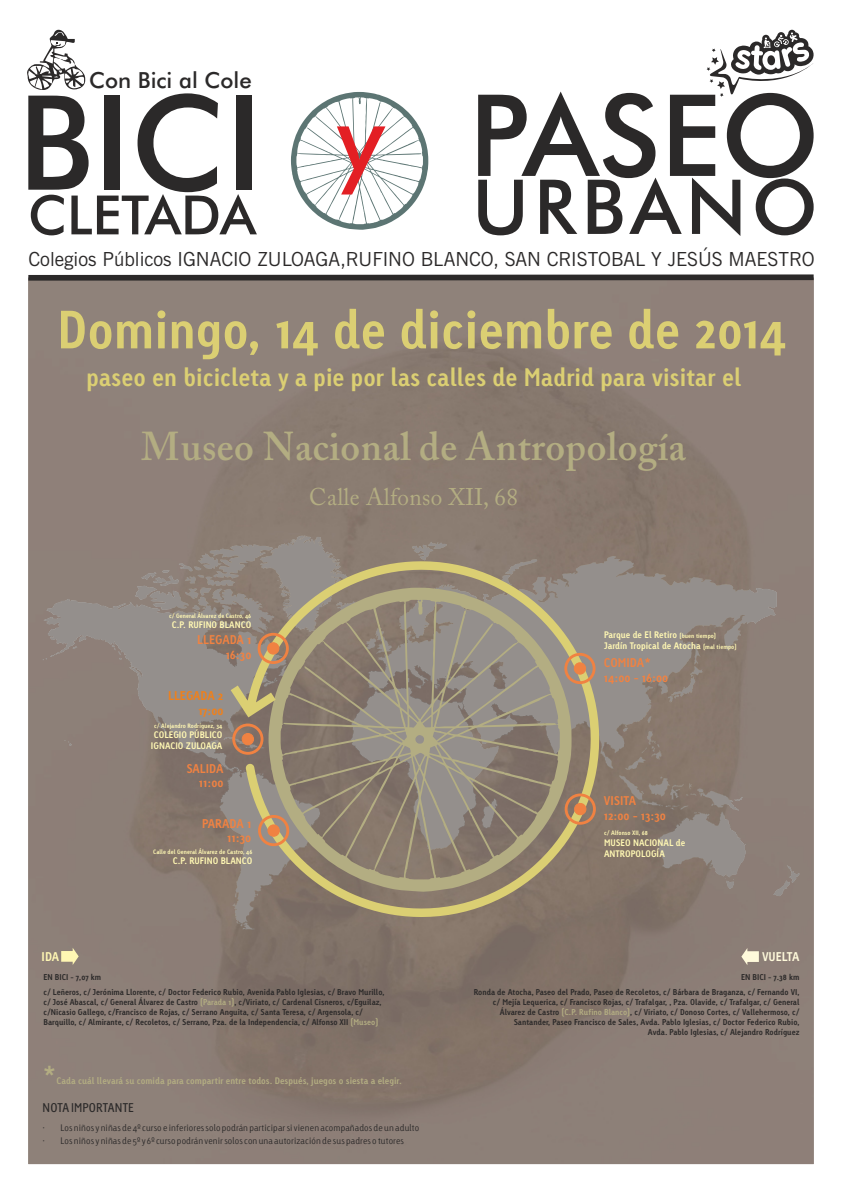
<style>
.page{position:relative;width:842px;height:1192px;background:#fff}
.page>*{position:absolute;margin:0;border:0;box-sizing:border-box;transform-origin:0 0}
.t1{font:500 131.55px "Futura BT";color:#2b2929}
.t2{font:500 113.55px "Futura BT";color:#2b2929}
.t3{font:500 100px "Futura BT";color:#e31f24}
.t4{font:500 75.85px "Futura BT";letter-spacing:.07em;color:#2b2929}
.t5{font:500 54.25px "Futura BT";color:#2b2929}
.t6{font:700 50.95px "Linotype Tetria";color:#dbcf73}
.t7{font:600 40px "Adobe Caslon";color:#b3ad82}
.t8{font:700 24px "Linotype Tetria";color:#dbcf73}
.t9{font:24px "Adobe Caslon";color:#b3ad82}
.t10{font:700 24px "Linotype Tetria";color:#b3ad82}
.t11{font:500 22.2px "Futura BT";color:#2b2929}
.t12{font:19.4px "News Gothic BT";color:#2b2929}
.t13{font:700 12px/14.8px "Linotype Tetria";color:#f08242;text-align:right}
.t14{font:12px "Linotype Tetria";letter-spacing:.015em;color:#2b2929}
.t15{font:700 12px/14.8px "Linotype Tetria";color:#f0801a;text-align:right}
.t16{font:700 12px "Linotype Tetria";color:#fffadb}
.t17{font:700 12px "Linotype Tetria";color:#fff7b3}
.t18{font:300 9px/12.6px "Linotype Tetria";letter-spacing:.015em;color:#2b2929}
.t19{font:700 9px/11.2px "Linotype Tetria";color:#fff7b3}
.t20{font:700 9px "Linotype Tetria";color:#b3ad82}
.t21{font:700 8px/9.9px "Linotype Tetria";color:#2b2929}
.t22{font:700 6px "Linotype Tetria";color:#fff7b3}
.s1{font-size:6px}
.s2{color:#b3ad82}
</style>
<div class="page">
<img style="left:28px;top:283px;width:786px;height:881px">
<svg style="left:43px;top:535px;width:756px;height:395px;background:#8b7f77"></svg>
<svg style="left:27px;top:30px;width:58px;height:60px"></svg>
<svg style="left:28px;top:274px;width:786px;height:9px;background:#585351"></svg>
<svg style="left:291px;top:92px;width:137px;height:138px"></svg>
<svg style="left:61px;top:948px;width:18px;height:17px"></svg>
<svg style="left:741px;top:948px;width:18px;height:17px"></svg>
<svg style="left:707px;top:30px;width:107px;height:67px"></svg>
<svg style="left:231px;top:561px;width:368px;height:356px;background:#948a78"></svg>
<div style="left:267px;top:643px;width:12px;height:11px;background:#f08242;border:1px solid #f08242;border-radius:50%"></div>
<div style="left:258px;top:633px;width:31px;height:31px;border:3px solid #f08242;border-radius:50%"></div>
<div style="left:242px;top:733px;width:12px;height:12px;background:#f08242;border:1px solid #f08242;border-radius:50%"></div>
<div style="left:232px;top:724px;width:31px;height:31px;border:3px solid #f08242;border-radius:50%"></div>
<div style="left:268px;top:825px;width:11px;height:11px;background:#f08242;border:1px solid #f08242;border-radius:50%"></div>
<div style="left:258px;top:815px;width:31px;height:31px;border:3px solid #f08242;border-radius:50%"></div>
<div style="left:574px;top:803px;width:12px;height:12px;background:#f08242;border:1px solid #f08242;border-radius:50%"></div>
<div style="left:565px;top:793px;width:31px;height:32px;border:3px solid #f08242;border-radius:50%"></div>
<div style="left:574px;top:663px;width:12px;height:11px;background:#f08242;border:1px solid #f08242;border-radius:50%"></div>
<div style="left:564px;top:653px;width:31px;height:31px;border:3px solid #f08242;border-radius:50%"></div>
<h3 class="t11" style="left:89px;top:71px;width:164px">Con Bici al Cole</h3>
<h1 class="t1" style="left:18px;top:90px;width:247px">BICI</h1>
<h3 class="t5" style="left:28px;top:193px;width:230px">CLETADA</h3>
<h3 class="t3" style="left:337px;top:97px;width:49px">y</h3>
<h2 class="t2" style="left:469px;top:90px;width:352px">PASEO</h2>
<h3 class="t4" style="left:472px;top:176px;width:347px">URBANO</h3>
<h3 class="t12" style="left:29px;top:251px;width:787px">Colegios Públicos IGNACIO ZULOAGA,RUFINO BLANCO, SAN CRISTOBAL Y JESÚS MAESTRO</h3>
<h3 class="t6" style="left:57px;top:309px;width:731px">Domingo, 14 de diciembre de 2014</h3>
<h3 class="t8" style="left:86px;top:368px;width:656px">paseo en bicicleta y a pie por las calles de Madrid para visitar el</h3>
<h3 class="t7" style="left:141px;top:431px;width:547px">Museo Nacional de Antropología</h3>
<h3 class="t17" style="left:42px;top:952px;width:19px">IDA</h3>
<p class="t22" style="left:169px;top:613px;width:84px">c/ General Álvarez de Castro, 46</p>
<p class="t19" style="left:172px;top:620px;width:81px">C.P. RUFINO BLANCO</p>
<h3 class="t13" style="left:197px;top:633px;width:56px">LLEGADA 1<br>16:30</h3>
<h3 class="t15" style="left:168px;top:689px;width:57px">LLEGADA 2<br>17:00</h3>
<p class="t22" style="left:154px;top:723px;width:70px">c/ Alejandro Rodríguez, 34</p>
<p class="t19" style="left:151px;top:730px;width:73px;text-align:center">COLEGIO PÚBLICO<br>IGNACIO ZULOAGA</p>
<h3 class="t13" style="left:186px;top:762px;width:39px">SALIDA<br>11:00</h3>
<h3 class="t13" style="left:202px;top:817px;width:51px">PARADA 1<br>11:30</h3>
<p class="t22" style="left:153px;top:849px;width:101px">Calle del General Álvarez de Castro, 46</p>
<p class="t19" style="left:173px;top:856px;width:81px">C.P. RUFINO BLANCO</p>
<h3 class="t9" style="left:309px;top:487px;width:211px">Calle Alfonso XII, 68</h3>
<p class="t19" style="left:604px;top:629px;width:134px">Parque de El Retiro <span class="s1">(buen tiempo)<br></span>Jardín Tropical de Atocha <span class="s1">(mal tiempo)</span></p>
<h3 class="t13" style="left:604px;top:657px;width:66px;text-align:left">COMIDA*<br>14:00 - 16:00</h3>
<h3 class="t13" style="left:604px;top:794px;width:64px;text-align:left">VISITA<br>12:00 - 13:30</h3>
<p class="t22" style="left:604px;top:831px;width:45px">c/ Alfonso XII, 68</p>
<p class="t19" style="left:604px;top:838px;width:83px">MUSEO NACIONAL de<br>ANTROPOLOGÍA</p>
<h3 class="t16" style="left:762px;top:952px;width:39px">VUELTA</h3>
<p class="t21" style="left:44px;top:971px;width:342px;line-height:14.8px">EN BICI - 7,07 km<br>c/ Leñeros, c/ Jerónima Llorente, c/ Doctor Federico Rubio, Avenida Pablo Iglesias, c/ Bravo Murillo,</p>
<p class="t21" style="left:44px;top:998px;width:340px">c/ José Abascal, c/ General Álvarez de Castro <span class="s2">(Parada 1)</span>, c/Viriato, c/ Cardenal Cisneros, c/Eguilaz, c/Nicasio Gallego, c/Francisco de Rojas, c/ Serrano Anguita, c/ Santa Teresa, c/ Argensola, c/<br>Barquillo, c/ Almirante, c/ Recoletos, c/ Serrano, Pza. de la Independencia, c/ Alfonso XII <span class="s2">(Museo)</span></p>
<h3 class="t10" style="left:43px;top:1065px;width:16px">*</h3>
<p class="t20" style="left:57px;top:1077px;width:347px">Cada cuál llevará su comida para compartir entre todos. Después, juegos o siesta a elegir.</p>
<h3 class="t14" style="left:43px;top:1102px;width:93px">NOTA IMPORTANTE</h3>
<p class="t18" style="left:43px;top:1122px;width:378px">· Los niños y niñas de 4º curso e inferiores solo podrán participar si vienen acompañados de un adulto · Los niños y niñas de 5º y 6º curso podrán venir solos con una autorización de sus padres o tutores</p>
<p class="t21" style="left:474px;top:971px;width:327px;line-height:14.8px;text-align:right">EN BICI - 7.38 km<br>Ronda de Atocha, Paseo del Prado, Paseo de Recoletos, c/ Bárbara de Braganza, c/ Fernando VI,</p>
<p class="t21" style="left:493px;top:998px;width:308px;text-align:right">c/ Mejía Lequerica, c/ Francisco Rojas, c/ Trafalgar, , Pza. Olavide, c/ Trafalgar, c/ General Álvarez de Castro <span class="s2">(C.P. Rufino Blanco)</span>, c/ Viriato, c/ Donoso Cortes, c/ Vallehermoso, c/ Santander, Paseo Francisco de Sales, Avda. Pablo Iglesias, c/ Doctor Federico Rubio, Avda. Pablo Iglesias, c/ Alejandro Rodríguez</p>
</div>
